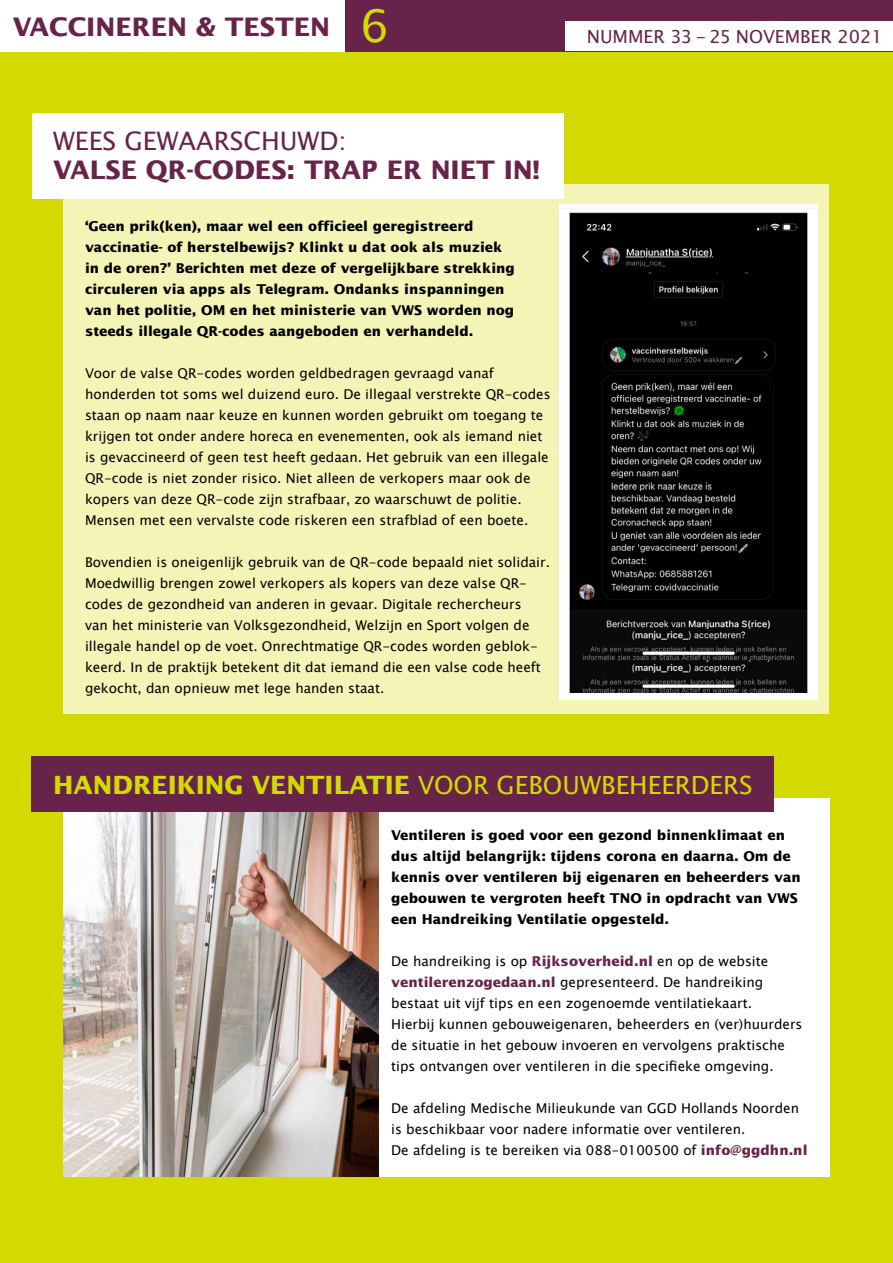
<style>
.page{position:relative;width:893px;height:1263px;background:#fff}
.page>*{position:absolute;margin:0;border:0;box-sizing:border-box;transform-origin:0 0}
.t1{font:700 25.5px "Lucida Sans";color:#672349}
.t2{font:25.5px "Lucida Sans Unicode";color:#672349}
.t3{font:700 25.05px "Lucida Sans";color:#d4da00}
.t4{font:18px "Lucida Sans Unicode";color:#672349}
.t5{font:13.5px/21px "Lucida Sans Unicode";color:#000}
.t6{font:700 13.5px/21px "Lucida Sans";color:#000}
.s1{font-family:"Lucida Sans Unicode";font-weight:400;font-size:45.3px;color:#d4da00}
.s2{font-family:"Lucida Sans Unicode";font-weight:400}
.s3{font-family:"Lucida Sans";font-weight:700;color:#672349}
</style>
<div class="page">
<div style="left:0;top:51px;width:893px;height:1212px;background:#d4da00"></div>
<div style="left:344px;top:0;width:549px;height:51px;background:#672349"></div>
<div style="left:566px;top:21px;width:327px;height:30px;background:#fff"></div>
<div style="left:370px;top:798px;width:459px;height:378px;background:#fff"></div>
<div style="left:64px;top:184px;width:765px;height:530px;background:#f4f4b7"></div>
<div style="left:32px;top:113px;width:531px;height:86px;background:#fff"></div>
<img style="left:559px;top:205px;width:258px;height:487px">
<img style="left:64px;top:811px;width:314px;height:365px">
<div style="left:32px;top:756px;width:742px;height:55px;background:#672349"></div>
<h1 class="t1" style="left:13px;top:13px;width:378px">VACCINeren &amp; testen <span class="s1">6</span></h1>
<h1 class="t2" style="left:53px;top:121px;width:295px">Wees gewaarsch uwd:</h1>
<h1 class="t1" style="left:53px;top:155px;width:488px">Valse QR-codes: trap er ni et in!</h1>
<p class="t6" style="left:85px;top:216px;width:431px">‘Geen prik(ken), maar wel een officieel geregistreerd vaccinatie- of herstelbewijs? Klinkt u dat ook als muziek in de oren?’ Berichten met deze of vergelijkbare strekking circuleren via apps als Telegram. Ondanks inspanningen van het politie, OM en het ministerie van VWS worden nog steeds illegale QR-codes aangeboden en verhandeld.</p>
<p class="t5" style="left:85px;top:363px;width:467px">Voor de valse QR-codes worden geldbedragen gevraagd vanaf honderden tot soms wel duizend euro. De illegaal verstrekte QR-codes staan op naam naar keuze en kunnen worden gebruikt om toegang te krijgen tot onder andere horeca en evenementen, ook als iemand niet is gevaccineerd of geen test heeft gedaan. Het gebruik van een illegale QR-code is niet zonder risico. N iet alleen de verkopers maar ook de kopers van deze QR-code zijn strafbaar, zo waarschuwt de politie.<br>Mensen met een vervalste code riskeren een strafblad of een boete.</p>
<p class="t5" style="left:85px;top:552px;width:466px">Bovendien is oneigenlijk gebruik van de QR-code bepaald niet solidair.<br>Moedwillig brengen zowel verkopers als kopers van deze valse QR&shy;codes de gezondheid van anderen in gevaar. Digitale rechercheurs<br>van het ministerie van Volksgezondheid, Welzijn en Sport volgen de illegale handel op de voet. Onrechtmatige QR-codes worden geblok&shy;keerd. I n de praktijk betekent dit dat iemand die een valse code heeft gekocht, dan opnieuw met lege handen staat.</p>
<h3 class="t4" style="left:587px;top:23px;width:298px">nummer 33 - 25 november 2021</h3>
<h2 class="t3" style="left:53px;top:770px;width:701px">Han drei king venti lati e <span class="s2">voor gebouwbeh eerders</span></h2>
<p class="t6" style="left:391px;top:825px;width:411px">Ventileren is goed voor een gezond binnenklimaat en dus altijd belangrijk: tijdens corona en daarna. Om de kennis over ventileren bij eigenaren en beheerders van gebouwen te vergroten heeft TNO in opdracht van VWS een Handreiking Ventilatie opgesteld.</p>
<p class="t5" style="left:391px;top:951px;width:413px">De handreiking is op <span class="s3">Rijksoverheid.nl</span> en op de website <span class="s3">ventilerenzogedaan.nl</span> gepresenteerd. De handreiking bestaat uit vijf tips en een zogenoemde ventilatiekaart.<br>Hierbij kunnen gebouweigenaren, beheerders en (ver)huurders de situatie in het gebouw invoeren en vervolgens praktische tips ontvangen over ventileren in die specifieke omgeving.</p>
<p class="t5" style="left:391px;top:1098px;width:267px">De afdeling Medische M ilieukunde van GGD</p>
<p class="t5" style="left:391px;top:1098px;width:418px;text-indent:290px">Hollands Noorden is beschikbaar voor nadere informatie over ventileren.<br>De afdeling is te bereiken via 088-0100500 of <span class="s3">info@ggdhn.nl</span></p>
</div>
